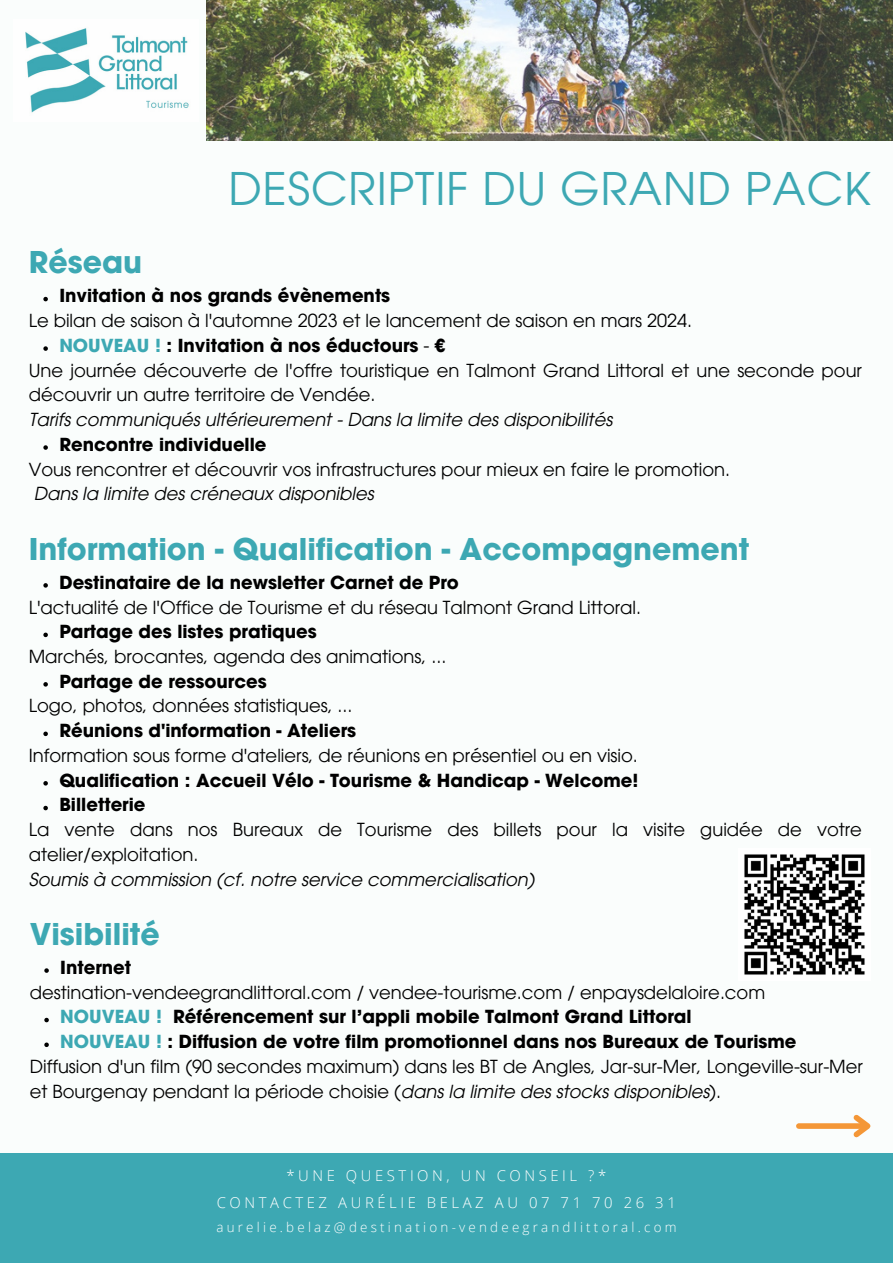
<style>
.page{position:relative;width:893px;height:1264px;background:#fff}
.page>*{position:absolute;margin:0;border:0;box-sizing:border-box;transform-origin:0 0}
.t1{font:45px "ITC Avant Garde Pro";letter-spacing:.02em;color:#3da8b3}
.t2{font:700 30px "ITC Avant Garde Pro";color:#3da8b3}
.t3{font:18px/24.8px "ITC Avant Garde Pro";color:#000}
.t4{font:700 18px "ITC Avant Garde Pro";color:#000}
.t5{font:italic 18px "ITC Avant Garde Pro";color:#000}
.t6{font:300 14.85px "Open Sans";letter-spacing:.24em;color:#fff}
.t7{font:300 13.35px "Open Sans";letter-spacing:.24em;color:#fff}
.s1{color:#3da8b3}
.s2{font-weight:400}
.s3{font-style:italic}
</style>
<div class="page">
<div style="left:0;top:0;width:892px;height:1262px;background:#fafdfc"></div>
<img style="left:206px;top:0;width:686px;height:141px">
<div style="left:0;top:1153px;width:892px;height:109px;background:#3da8b3"></div>
<div style="left:798px;top:1123px;width:68px;height:5px;background:#f49737"></div>
<svg style="left:848px;top:1114px;width:23px;height:24px"></svg>
<img style="left:25px;top:28px;width:164px;height:85px">
<img style="left:744px;top:854px;width:121px;height:121px">
<svg style="left:43px;top:583px;width:5px;height:4px"></svg>
<svg style="left:43px;top:632px;width:5px;height:5px"></svg>
<svg style="left:43px;top:682px;width:5px;height:4px"></svg>
<svg style="left:43px;top:731px;width:5px;height:5px"></svg>
<svg style="left:43px;top:781px;width:5px;height:4px"></svg>
<svg style="left:43px;top:805px;width:5px;height:5px"></svg>
<svg style="left:43px;top:297px;width:5px;height:4px"></svg>
<svg style="left:43px;top:346px;width:5px;height:5px"></svg>
<svg style="left:43px;top:445px;width:5px;height:5px"></svg>
<svg style="left:44px;top:968px;width:5px;height:4px"></svg>
<svg style="left:44px;top:1017px;width:5px;height:5px"></svg>
<svg style="left:44px;top:1042px;width:5px;height:5px"></svg>
<p class="t1" style="left:228px;top:171px;width:644px">DESCRIPTIF DU GRAND PACK</p>
<p class="t2" style="left:29px;top:251px;width:115px">Réseau</p>
<p class="t3" style="left:29px;top:310px;width:664px">Le bilan de saison à l'automne 2023 et le lancement de saison en mars 2024.</p>
<p class="t3" style="left:29px;top:360px;width:834px">Une journée découverte de l'offre touristique en Talmont Grand Littoral et une seconde pour découvrir un autre territoire de Vendée.</p>
<p class="t5" style="left:29px;top:413px;width:585px">Tarifs communiqués ultérieurement - Dans la limite des disponibilités</p>
<p class="t3" style="left:29px;top:459px;width:703px">Vous rencontrer et découvrir vos infrastructures pour mieux en faire le promotion.</p>
<p class="t5" style="left:34px;top:487px;width:341px">Dans la limite des créneaux disponibles</p>
<p class="t4" style="left:59px;top:289px;width:332px">Invitation à nos grands évènements</p>
<p class="t4" style="left:59px;top:338px;width:388px"><span class="s1">NOUVEAU !</span> : Invitation à nos éductours <span class="s2">-</span> €</p>
<p class="t4" style="left:59px;top:437px;width:209px">Rencontre individuelle</p>
<p class="t2" style="left:29px;top:537px;width:722px">Information - Qualification - Accompagnement</p>
<p class="t3" style="left:29px;top:597px;width:613px">L'actualité de l'Office de Tourisme et du réseau Talmont Grand Littoral.</p>
<p class="t3" style="left:29px;top:646px;width:419px">Marchés, brocantes, agenda des animations, ...</p>
<p class="t3" style="left:29px;top:695px;width:325px">Logo, photos, données statistiques, ...</p>
<p class="t3" style="left:29px;top:745px;width:610px">Information sous forme d'ateliers, de réunions en présentiel ou en visio.</p>
<p class="t4" style="left:59px;top:575px;width:401px">Destinataire de la newsletter Carnet de Pro</p>
<p class="t4" style="left:59px;top:625px;width:259px">Partage des listes pratiques</p>
<p class="t4" style="left:59px;top:674px;width:209px">Partage de ressources</p>
<p class="t4" style="left:59px;top:724px;width:298px">Réunions d'information - Ateliers</p>
<p class="t4" style="left:59px;top:773px;width:580px">Qualification : Accueil Vélo - Tourisme &amp; Handicap - Welcome!</p>
<p class="t4" style="left:59px;top:798px;width:88px">Billetterie</p>
<p class="t3" style="left:29px;top:819px;width:834px">La vente dans nos Bureaux de Tourisme des billets pour la visite guidée de votre atelier/exploitation.</p>
<p class="t5" style="left:29px;top:872px;width:507px">Soumis à commission (cf. notre service commercialisation)</p>
<p class="t2" style="left:30px;top:922px;width:132px">Visibilité</p>
<p class="t3" style="left:30px;top:982px;width:737px">destination-vendeegrandlittoral.com / vendee-tourisme.com / enpaysdelaloire.com</p>
<p class="t4" style="left:60px;top:960px;width:72px">Internet</p>
<p class="t4" style="left:60px;top:1010px;width:633px"><span class="s1">NOUVEAU !</span> Référencement sur l’appli mobile Talmont Grand Littoral</p>
<p class="t4" style="left:60px;top:1034px;width:737px"><span class="s1">NOUVEAU !</span> : Diffusion de votre film promotionnel dans nos Bureaux de Tourisme</p>
<p class="t3" style="left:30px;top:1056px;width:834px">Diffusion d'un film (90 secondes maximum) dans les BT de Angles, Jar-sur-Mer, Longeville-sur-Mer et Bourgenay pendant la période choisie (<span class="s3">dans la limite des stocks disponibles</span>).</p>
<p class="t6" style="left:286px;top:1164px;width:321px">*UNE QUESTION, UN CONSEIL ?*</p>
<p class="t6" style="left:217px;top:1191px;width:460px">CONTACTEZ AURÉLIE BELAZ AU 07 71 70 26 31</p>
<p class="t7" style="left:216px;top:1217px;width:461px">aurelie.belaz@destination-vendeegrandlittoral.com</p>
</div>
